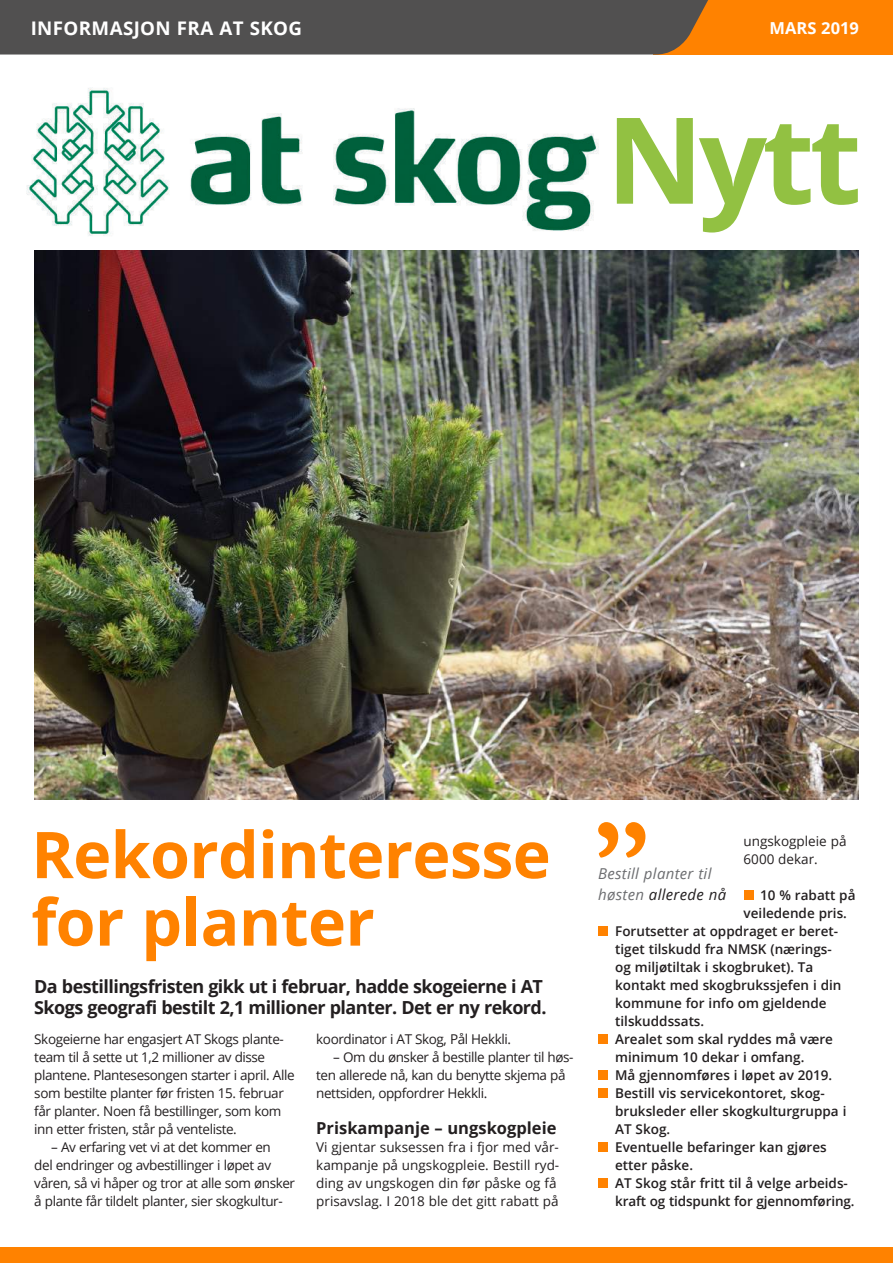
<style>
.page{position:relative;width:893px;height:1263px;background:#fff}
.page>*{position:absolute;margin:0;border:0;box-sizing:border-box;transform-origin:0 0}
.t1{font:700 120px "Open Sans";color:#92c142}
.t2{font:700 64.5px/67.5px "Open Sans";letter-spacing:-.01em;color:#ff8200}
.t3{font:700 18.75px "Open Sans";letter-spacing:.02em;color:#fff}
.t4{font:700 18px/21.6px "Open Sans";letter-spacing:-.03em;color:#231f20}
.t5{font:700 16.5px "Open Sans";color:#231f20}
.t6{font:700 16.5px "Open Sans";color:#fff}
.t7{font:italic 15px/21px "Open Sans";letter-spacing:.02em;color:#6c6d70}
.t8{font:13.5px/18px "Open Sans";letter-spacing:-.03em;color:#231f20}
.t9{font:600 13.5px "Open Sans";color:#231f20}
.t10{font:13.5px/18px "Open Sans";color:#231f20}
.s1{color:#231f20}
</style>
<div class="page">
<div style="left:654px;top:0;width:239px;height:55px;background:#ff8200"></div>
<div style="left:744px;top:890px;width:9px;height:10px;background:#ff8200"></div>
<div style="left:598px;top:926px;width:10px;height:10px;background:#ff8200"></div>
<div style="left:598px;top:1034px;width:10px;height:10px;background:#ff8200"></div>
<div style="left:598px;top:1070px;width:10px;height:10px;background:#ff8200"></div>
<div style="left:598px;top:1088px;width:10px;height:10px;background:#ff8200"></div>
<div style="left:598px;top:1142px;width:10px;height:10px;background:#ff8200"></div>
<div style="left:598px;top:1178px;width:10px;height:10px;background:#ff8200"></div>
<img style="left:26px;top:88px;width:573px;height:148px">
<img style="left:34px;top:250px;width:825px;height:549px">
<div style="left:0;top:0;width:708px;height:55px;background:#515050"></div>
<div style="left:0;top:1247px;width:893px;height:16px;background:#ff8200"></div>
<svg style="left:598px;top:822px;width:47px;height:36px"></svg>
<h3 class="t3" style="left:31px;top:14px;width:273px">INFORMASJON FRA AT SKOG</h3>
<p class="t6" style="left:770px;top:17px;width:91px">MARS 2019</p>
<h1 class="t1" style="left:606px;top:75px;width:257px">Nytt</h1>
<h2 class="t2" style="left:31px;top:819px;width:521px">Rekordinteresse for planter</h2>
<h3 class="t4" style="left:34px;top:975px;width:514px">Da bestillingsfristen gikk ut i februar, hadde skogeierne i AT<br>Skogs geografi bestilt 2,1 millioner planter. Det er ny rekord.</h3>
<p class="t8" style="left:34px;top:1030px;width:262px">Skogeierne har engasjert AT Skogs plante&shy;team til å sette ut 1,2 millioner av disse plantene. Plantesesongen starter i april. Alle som bestilte planter før fristen 15. februar får planter. Noen få bestillinger, som kom inn etter fristen, står på venteliste.</p>
<p class="t8" style="left:34px;top:1138px;width:262px;text-indent:17px">– Av erfaring vet vi at det kommer en<br>del endringer og avbestillinger i løpet av våren, så vi håper og tror at alle som ønsker å plante får tildelt planter, sier skogkultur-</p>
<p class="t8" style="left:316px;top:1030px;width:196px">koordinator i AT Skog, Pål Hekkli.</p>
<p class="t8" style="left:316px;top:1048px;width:259px;text-indent:17px">– Om du ønsker å bestille planter til høs&shy;ten allerede nå, kan du benytte skjema på nettsiden, oppfordrer Hekkli.</p>
<p class="t5" style="left:316px;top:1116px;width:242px">Priskampanje – ungskogpleie</p>
<p class="t10" style="left:316px;top:1138px;width:245px">Vi gjentar suksessen fra i fjor med vår&shy;kampanje på ungskogpleie. Bestill ryd&shy;ding av ungskogen din før påske og få prisavslag. I 2018 ble det gitt rabatt på</p>
<p class="t10" style="left:744px;top:832px;width:104px">ungskogpleie på<br>6000 dekar.</p>
<p class="t9" style="left:760px;top:886px;width:97px">10 % rabatt på</p>
<p class="t9" style="left:744px;top:904px;width:105px">veiledende pris.</p>
<p class="t9" style="left:615px;top:922px;width:225px">Forutsetter at oppdraget er beret-</p>
<p class="t9" style="left:615px;top:940px;width:218px">tiget tilskudd fra NMSK (nærings-</p>
<p class="t9" style="left:615px;top:958px;width:200px">og miljøtiltak i skogbruket). Ta</p>
<p class="t9" style="left:615px;top:976px;width:228px">kontakt med skogbrukssjefen i din</p>
<p class="t9" style="left:615px;top:994px;width:213px">kommune for info om gjeldende</p>
<p class="t9" style="left:615px;top:1012px;width:91px">tilskuddssats.</p>
<p class="t9" style="left:615px;top:1030px;width:219px">Arealet som skal ryddes må være</p>
<p class="t9" style="left:615px;top:1048px;width:191px">minimum 10 dekar i omfang.</p>
<p class="t9" style="left:615px;top:1066px;width:219px">Må gjennomføres i løpet av 2019.</p>
<p class="t9" style="left:615px;top:1084px;width:211px">Bestill vis servicekontoret, skog-</p>
<p class="t9" style="left:615px;top:1102px;width:233px">bruksleder eller skogkulturgruppa i</p>
<p class="t9" style="left:615px;top:1120px;width:57px">AT Skog.</p>
<p class="t9" style="left:615px;top:1138px;width:213px">Eventuelle befaringer kan gjøres</p>
<p class="t9" style="left:615px;top:1156px;width:79px">etter påske.</p>
<p class="t9" style="left:615px;top:1174px;width:234px">AT Skog står fritt til å velge arbeids-</p>
<p class="t9" style="left:615px;top:1192px;width:241px">kraft og tidspunkt for gjennomføring.</p>
<p class="t7" style="left:598px;top:862px;width:130px">Bestill planter til høsten <span class="s1">allerede nå</span></p>
</div>
